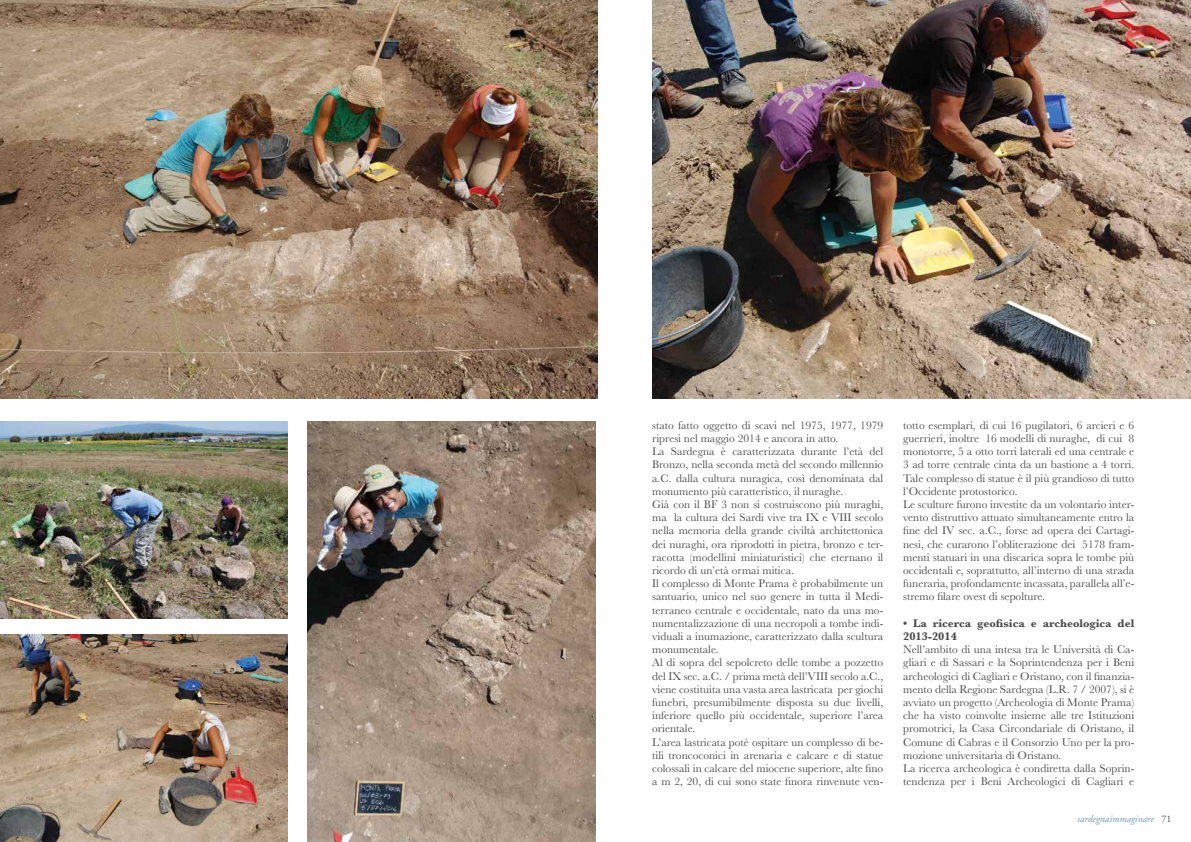
<style>
.page{position:relative;width:1191px;height:842px;background:#fff}
.page>*{position:absolute;margin:0;border:0;box-sizing:border-box;transform-origin:0 0}
.t1{font:11.5px/13.2px "Baskerville";color:#4d4d4f}
.t2{font:700 11.5px/13.2px "Baskerville";color:#4d4d4f}
.t3{font:italic 10px "Adobe Garamond";color:#6e9ab0}
.s1{font-style:normal;color:#4d4d4f}
</style>
<div class="page">
<img style="left:0;top:0;width:597px;height:399px">
<img style="left:652px;top:0;width:539px;height:399px">
<img style="left:0;top:422px;width:288px;height:196px">
<img style="left:0;top:635px;width:288px;height:207px">
<img style="left:308px;top:421px;width:287px;height:421px">
<p class="t1" style="left:652px;top:419px;width:233px">stato fatto oggetto di scavi nel 1975, 1977, 1979 ripresi nel maggio 2014 e ancora in atto.<br>La Sardegna è caratterizzata durante l’età del Bronzo, nella seconda metà del secondo millennio a.C. dalla cultura nuragica, così denominata dal monumento più caratteristico, il nuraghe.<br>Già con il BF 3 non si costruiscono più nuraghi, ma la cultura dei Sardi vive tra IX e VIII secolo nella memoria della grande civiltà architettonica dei nuraghi, ora riprodotti in pietra, bronzo e ter&shy;racotta (modellini miniaturistici) che eternano il ricordo di un’età ormai mitica.<br>Il complesso di Monte Prama è probabilmente un santuario, unico nel suo genere in tutta il Medi&shy;terraneo centrale e occidentale, nato da una mo&shy;numentalizzazione di una necropoli a tombe indi&shy;viduali a inumazione, caratterizzato dalla scultura monumentale.<br>Al di sopra del sepolcreto delle tombe a pozzetto del IX sec. a.C. / prima metà dell’VIII secolo a.C., viene costituita una vasta area lastricata per giochi funebri, presumibilmente disposta su due livelli, inferiore quello più occidentale, superiore l’area orientale.<br>L’area lastricata poté ospitare un complesso di be&shy;tili troncoconici in arenaria e calcare e di statue colossali in calcare del miocene superiore, alte fino a m 2, 20, di cui sono state finora rinvenute ven-</p>
<p class="t1" style="left:903px;top:419px;width:233px">totto esemplari, di cui 16 pugilatori, 6 arcieri e 6 guerrieri, inoltre 16 modelli di nuraghe, di cui 8 monotorre, 5 a otto torri laterali ed una centrale e 3 ad torre centrale cinta da un bastione a 4 torri.<br>Tale complesso di statue è il più grandioso di tutto l’Occidente protostorico.<br>Le sculture furono investite da un volontario inter&shy;vento distruttivo attuato simultaneamente entro la fine del IV sec. a.C., forse ad opera dei Cartagi&shy;nesi, che curarono l’obliterazione dei 5178 fram&shy;menti statuari in una discarica sopra le tombe più occidentali e, soprattutto, all’interno di una strada funeraria, profondamente incassata, parallela all’e&shy;stremo filare ovest di sepolture.</p>
<p class="t2" style="left:903px;top:616px;width:233px">• La ricerca geofisica e archeologica del<br>2013-2014</p>
<p class="t1" style="left:903px;top:643px;width:233px">Nell’ambito di una intesa tra le Università di Ca&shy;gliari e di Sassari e la Soprintendenza per i Beni archeologici di Cagliari e Oristano, con il finanzia&shy;mento della Regione Sardegna (L.R. 7 / 2007), si è avviato un progetto (Archeologia di Monte Prama) che ha visto coinvolte insieme alle tre Istituzioni promotrici, la Casa Circondariale di Oristano, il Comune di Cabras e il Consorzio Uno per la pro&shy;mozione universitaria di Oristano.<br>La ricerca archeologica è condiretta dalla Soprin&shy;tendenza per i Beni Archeologici di Cagliari e</p>
<p class="t3" style="left:1077px;top:813px;width:96px">sardegnaimmaginare <span class="s1">71</span></p>
</div>
